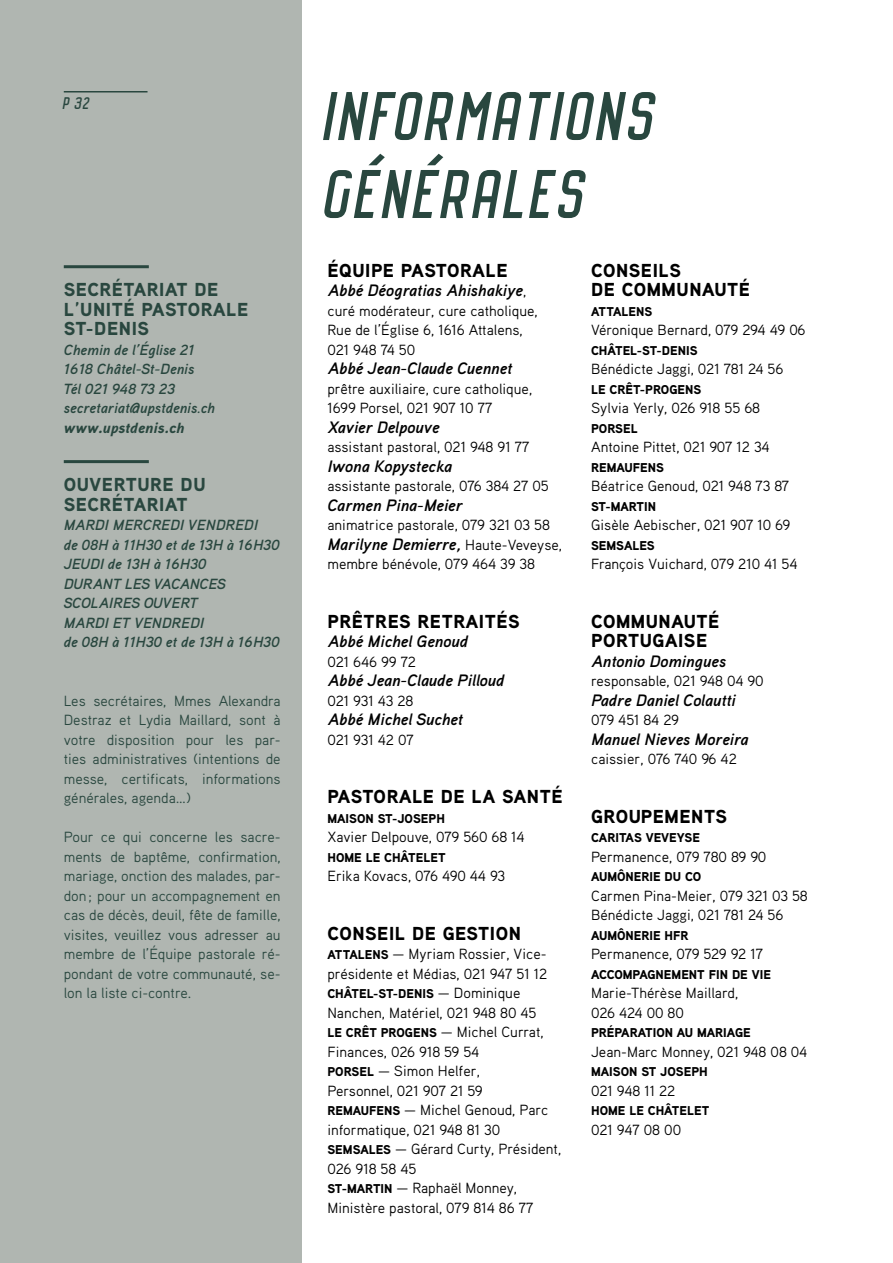
<style>
.page{position:relative;width:893px;height:1263px;background:#fff}
.page>*{position:absolute;margin:0;border:0;box-sizing:border-box;transform-origin:0 0}
.t1{font:italic 60px/78px "Octanis Sans";letter-spacing:.05em;color:#29473f}
.t2{font:900 18.75px/19.5px "Aaux Pro";letter-spacing:.03em;color:#000}
.t3{font:900 18.75px/19.5px "Aaux Pro";letter-spacing:.03em;color:#29473f}
.t4{font:italic 700 16.5px "Aaux Pro";color:#000}
.t5{font:14.7px/19.5px "Aaux Pro";color:#000}
.t6{font:14.7px/19.5px "Aaux Pro";color:#29473f;text-align:justify}
.t7{font:italic 700 14.7px/19.5px "Aaux Pro";color:#29473f}
.t8{font:italic 900 14.7px "Aaux Pro";color:#29473f}
.t9{font:italic 14.7px "Octanis Sans";color:#29473f}
.t10{font:900 12.75px "Aaux Pro";color:#000}
.s1{font-weight:400;font-style:normal;font-size:14.7px}
.s2{font-weight:900;font-size:12.75px}
.s3{font-weight:400;font-size:14.7px}
</style>
<div class="page">
<div style="left:0;top:0;width:302px;height:1263px;background:#b0b6b1"></div>
<hr style="left:64px;top:265px;width:85px;height:3px;background:#29473f">
<hr style="left:64px;top:91px;width:84px;height:1px;background:#29473f">
<hr style="left:64px;top:460px;width:85px;height:3px;background:#29473f">
<svg style="left:427px;top:154px;width:16px;height:11px"></svg>
<svg style="left:369px;top:154px;width:16px;height:11px"></svg>
<p class="t9" style="left:64px;top:97px;width:28px">P 32</p>
<p class="t3" style="left:64px;top:279px;width:186px">SECRÉTARIAT DE<br>L’UNITÉ PASTORALE<br>ST-DENIS</p>
<p class="t7" style="left:64px;top:339px;width:153px">Chemin de l’Église 21<br>1618 Châtel-St-Denis<br>Tél 021 948 73 23 secretariat@upstdenis.ch</p>
<p class="t8" style="left:64px;top:418px;width:122px">www.upstdenis.ch</p>
<p class="t3" style="left:64px;top:474px;width:143px">OUVERTURE DU<br>SECRÉTARIAT</p>
<p class="t7" style="left:64px;top:515px;width:217px">MARDI MERCREDI VENDREDI<br>de 08H à 11H30 et de 13H à 16H30<br>JEUDI de 13H à 16H30<br>DURANT LES VACANCES<br>SCOLAIRES OUVERT<br>MARDI ET VENDREDI<br>de 08H à 11H30 et de 13H à 16H30</p>
<p class="t6" style="left:64px;top:690px;width:218px">Les secrétaires, Mmes Alexandra Destraz et Lydia Maillard, sont à votre disposition pour les par&shy;ties administratives (intentions de messe, certificats, informations générales, agenda…)</p>
<p class="t6" style="left:64px;top:827px;width:218px">Pour ce qui concerne les sacre&shy;ments de baptême, confirmation, mariage, onction des malades, par&shy;don; pour un accompagnement en cas de décès, deuil, fête de famille, visites, veuillez vous adresser au membre de l’Équipe pastorale ré&shy;pondant de votre communauté, se&shy;lon la liste ci-contre.</p>
<h1 class="t1" style="left:327px;top:81px;width:333px">INFORMATIONS<br>GENERALES</h1>
<p class="t2" style="left:327px;top:260px;width:182px">ÉQUIPE PASTORALE</p>
<p class="t4" style="left:327px;top:280px;width:200px">Abbé Déogratias Ahishakiye<span class="s1">,</span></p>
<p class="t5" style="left:327px;top:300px;width:212px">curé modérateur, cure catholique,<br>Rue de l’Église 6, 1616 Attalens,<br>021 948 74 50</p>
<p class="t4" style="left:327px;top:358px;width:186px">Abbé Jean-Claude Cuennet</p>
<p class="t5" style="left:327px;top:378px;width:206px">prêtre auxiliaire, cure catholique,<br>1699 Porsel, 021 907 10 77</p>
<p class="t4" style="left:327px;top:416px;width:114px">Xavier Delpouve</p>
<p class="t5" style="left:327px;top:437px;width:203px">assistant pastoral, 021 948 91 77</p>
<p class="t4" style="left:327px;top:455px;width:126px">Iwona Kopystecka</p>
<p class="t5" style="left:327px;top:476px;width:223px">assistante pastorale, 076 384 27 05</p>
<p class="t4" style="left:327px;top:494px;width:137px">Carmen Pina-Meier</p>
<p class="t5" style="left:327px;top:515px;width:224px">animatrice pastorale, 079 321 03 58</p>
<p class="t4" style="left:327px;top:533px;width:236px">Marilyne Demierre, <span class="s1">Haute-Veveyse,</span></p>
<p class="t5" style="left:327px;top:554px;width:209px">membre bénévole, 079 464 39 38</p>
<p class="t2" style="left:327px;top:611px;width:194px">PRÊTRES RETRAITÉS</p>
<p class="t4" style="left:327px;top:631px;width:142px">Abbé Michel Genoud</p>
<p class="t5" style="left:327px;top:651px;width:90px">021 646 99 72</p>
<p class="t4" style="left:327px;top:670px;width:178px">Abbé Jean-Claude Pilloud</p>
<p class="t5" style="left:327px;top:690px;width:87px">021 931 43 28</p>
<p class="t4" style="left:327px;top:709px;width:137px">Abbé Michel Suchet</p>
<p class="t5" style="left:327px;top:729px;width:88px">021 931 42 07</p>
<p class="t2" style="left:327px;top:786px;width:237px">PASTORALE DE LA SANTÉ</p>
<p class="t10" style="left:327px;top:810px;width:119px">MAISON ST-JOSEPH</p>
<p class="t5" style="left:327px;top:827px;width:199px">Xavier Delpouve, 079 560 68 14</p>
<p class="t10" style="left:327px;top:849px;width:120px">HOME LE CHÂTELET</p>
<p class="t5" style="left:327px;top:866px;width:179px">Erika Kovacs, 076 490 44 93</p>
<p class="t2" style="left:327px;top:923px;width:195px">CONSEIL DE GESTION</p>
<p class="t5" style="left:327px;top:944px;width:221px"><span class="s2">ATTALENS</span> — Myriam Rossier, Vice&shy;présidente et Médias, 021 947 51 12</p>
<p class="t10" style="left:327px;top:985px;width:195px">CHÂTEL-ST-DENIS <span class="s3">— Dominique</span></p>
<p class="t5" style="left:327px;top:1002px;width:235px">Nanchen, Matériel, 021 948 80 45<br><span class="s2">LE CRÊT PROGENS</span> — Michel Currat,<br>Finances, 026 918 59 54<br><span class="s2">PORSEL</span> — Simon Helfer,<br>Personnel, 021 907 21 59<br><span class="s2">REMAUFENS</span> — Michel Genoud, Parc informatique, 021 948 81 30<br><span class="s2">SEMSALES</span> — Gérard Curty, Président,<br>026 918 58 45<br><span class="s2">ST-MARTIN</span> — Raphaël Monney,<br>Ministère pastoral, 079 814 86 77</p>
<p class="t2" style="left:591px;top:260px;width:161px">CONSEILS<br>DE COMMUNAUTÉ</p>
<p class="t10" style="left:591px;top:303px;width:63px">ATTALENS</p>
<p class="t5" style="left:591px;top:320px;width:216px">Véronique Bernard, 079 294 49 06</p>
<p class="t10" style="left:591px;top:342px;width:108px">CHÂTEL-ST-DENIS</p>
<p class="t5" style="left:591px;top:359px;width:194px">Bénédicte Jaggi, 021 781 24 56</p>
<p class="t10" style="left:591px;top:381px;width:112px">LE CRÊT-PROGENS</p>
<p class="t5" style="left:591px;top:398px;width:170px">Sylvia Yerly, 026 918 55 68</p>
<p class="t10" style="left:591px;top:420px;width:48px">PORSEL</p>
<p class="t5" style="left:591px;top:437px;width:180px">Antoine Pittet, 021 907 12 34</p>
<p class="t10" style="left:591px;top:459px;width:74px">REMAUFENS</p>
<p class="t5" style="left:591px;top:476px;width:200px">Béatrice Genoud, 021 948 73 87</p>
<p class="t10" style="left:591px;top:498px;width:67px">ST-MARTIN</p>
<p class="t5" style="left:591px;top:515px;width:201px">Gisèle Aebischer, 021 907 10 69</p>
<p class="t10" style="left:591px;top:537px;width:65px">SEMSALES</p>
<p class="t5" style="left:591px;top:554px;width:208px">François Vuichard, 079 210 41 54</p>
<p class="t2" style="left:591px;top:611px;width:130px">COMMUNAUTÉ<br>PORTUGAISE</p>
<p class="t4" style="left:591px;top:650px;width:136px">Antonio Domingues</p>
<p class="t5" style="left:591px;top:671px;width:174px">responsable, 021 948 04 90</p>
<p class="t4" style="left:591px;top:689px;width:146px">Padre Daniel Colautti</p>
<p class="t5" style="left:591px;top:710px;width:89px">079 451 84 29</p>
<p class="t4" style="left:591px;top:728px;width:159px">Manuel Nieves Moreira</p>
<p class="t5" style="left:591px;top:749px;width:147px">caissier, 076 740 96 42</p>
<p class="t2" style="left:591px;top:806px;width:137px">GROUPEMENTS</p>
<p class="t10" style="left:591px;top:829px;width:111px">CARITAS VEVEYSE</p>
<p class="t5" style="left:591px;top:846px;width:177px">Permanence, 079 780 89 90</p>
<p class="t10" style="left:591px;top:868px;width:112px">AUMÔNERIE DU CO</p>
<p class="t5" style="left:591px;top:885px;width:218px">Carmen Pina-Meier, 079 321 03 58<br>Bénédicte Jaggi, 021 781 24 56</p>
<p class="t10" style="left:591px;top:927px;width:99px">AUMÔNERIE HFR</p>
<p class="t5" style="left:591px;top:944px;width:174px">Permanence, 079 529 92 17</p>
<p class="t10" style="left:591px;top:966px;width:181px">ACCOMPAGNEMENT FIN DE VIE</p>
<p class="t5" style="left:591px;top:983px;width:149px">Marie-Thérèse Maillard,<br>026 424 00 80</p>
<p class="t10" style="left:591px;top:1024px;width:161px">PRÉPARATION AU MARIAGE</p>
<p class="t5" style="left:591px;top:1041px;width:218px">Jean-Marc Monney, 021 948 08 04</p>
<p class="t10" style="left:591px;top:1063px;width:118px">MAISON ST JOSEPH</p>
<p class="t5" style="left:591px;top:1080px;width:86px">021 948 11 22</p>
<p class="t10" style="left:591px;top:1102px;width:120px">HOME LE CHÂTELET</p>
<p class="t5" style="left:591px;top:1119px;width:92px">021 947 08 00</p>
</div>
